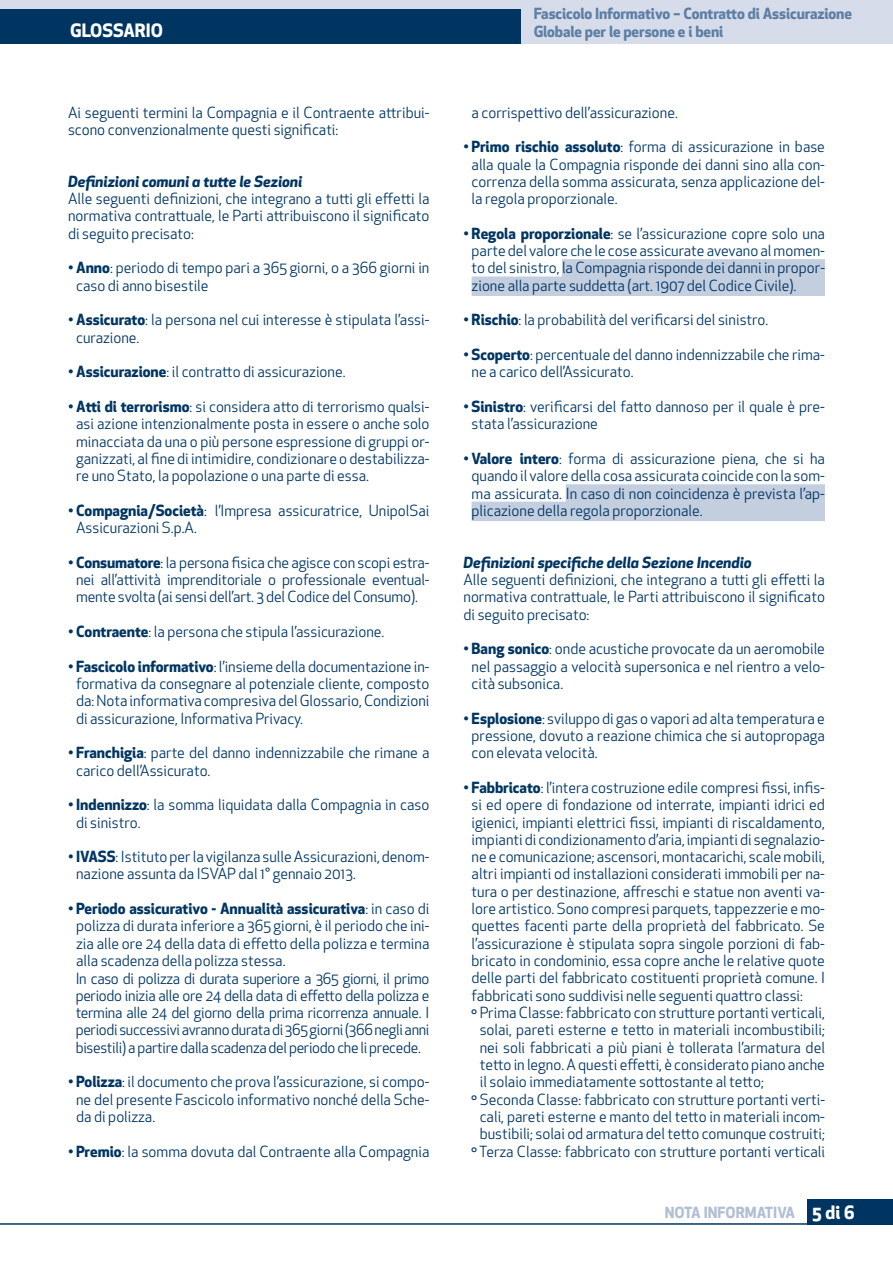
<style>
.page{position:relative;width:893px;height:1263px;background:#fff}
.page>*{position:absolute;margin:0;border:0;box-sizing:border-box;transform-origin:0 0}
.t1{font:700 18px "Apex New";color:#fff}
.t2{font:15px/17.2px "Apex New";color:#003562;text-align:justify}
.t3{font:15px/17.4px "Apex New";letter-spacing:-.02em;color:#003562}
.t4{font:italic 700 15px "Apex New";color:#003562}
.t5{font:700 15px/18px "Apex New";letter-spacing:-.005em;color:#5e7fa5}
.t6{font:700 15px "Apex New";color:#b1bfd5}
.s1{font-weight:700}
.s2{font-size:18px}
.s3{font-size:18px;color:#fff}
</style>
<div class="page">
<div style="left:562px;top:259px;width:263px;height:20px;background:#c3cedf"></div>
<div style="left:472px;top:276px;width:353px;height:20px;background:#c3cedf"></div>
<div style="left:566px;top:484px;width:259px;height:20px;background:#c3cedf"></div>
<div style="left:472px;top:502px;width:353px;height:19px;background:#c3cedf"></div>
<div style="left:808px;top:1199px;width:85px;height:26px;background:#003562"></div>
<hr style="left:0;top:1223px;width:893px;height:2px;background:#003562">
<div style="left:0;top:0;width:893px;height:42px;background:#d6dce9"></div>
<div style="left:0;top:9px;width:521px;height:34px;background:#003562"></div>
<p class="t1" style="left:70px;top:17px;width:94px">GLOSSARIO</p>
<p class="t2" style="left:68px;top:103px;width:363px">Ai seguenti termini la Compagnia e il Contraente attribui&shy;scono convenzionalmente questi significati:</p>
<p class="t4" style="left:68px;top:170px;width:236px">Definizioni comuni a tutte le Sezioni</p>
<p class="t2" style="left:68px;top:190px;width:363px">Alle seguenti definizioni, che integrano a tutti gli effetti la normativa contrattuale, le Parti attribuiscono il significato di seguito precisato:</p>
<p class="t2" style="left:76px;top:259px;width:355px;text-indent:-8px">• <span class="s1">Anno</span>: periodo di tempo pari a 365 giorni, o a 366 giorni in caso di anno bisestile</p>
<p class="t2" style="left:76px;top:311px;width:355px;text-indent:-8px">• <span class="s1">Assicurato</span>: la persona nel cui interesse è stipulata l’assi&shy;curazione.</p>
<p class="t2" style="left:68px;top:363px;width:279px">• <span class="s1">Assicurazione</span>: il contratto di assicurazione.</p>
<p class="t2" style="left:76px;top:398px;width:355px;text-indent:-8px">• <span class="s1">Atti di terrorismo</span>: si considera atto di terrorismo qualsi&shy;asi azione intenzionalmente posta in essere o anche solo minacciata da una o più persone espressione di gruppi or&shy;ganizzati, al fine di intimidire, condizionare o destabilizza&shy;re uno Stato, la popolazione o una parte di essa.</p>
<p class="t2" style="left:76px;top:502px;width:355px;text-indent:-8px">• <span class="s1">Compagnia/Società</span>: l’Impresa assicuratrice, UnipolSai<br>Assicurazioni S.p.A.</p>
<p class="t2" style="left:68px;top:554px;width:363px;text-align:center">• <span class="s1">Consumatore</span>: la persona fisica che agisce con scopi estra&shy;nei all’attività imprenditoriale o professionale eventual&shy;mente svolta (ai sensi dell’art. 3 del Codice del Consumo).</p>
<p class="t2" style="left:68px;top:623px;width:318px">• <span class="s1">Contraente</span>: la persona che stipula l’assicurazione.</p>
<p class="t2" style="left:76px;top:658px;width:355px;text-indent:-8px">• <span class="s1">Fascicolo informativo</span>: l’insieme della documentazione in&shy;formativa da consegnare al potenziale cliente, composto da: Nota informativa compresiva del Glossario, Condizioni di assicurazione, Informativa Privacy.</p>
<p class="t2" style="left:76px;top:744px;width:355px;text-indent:-8px">• <span class="s1">Franchigia</span>: parte del danno indennizzabile che rimane a carico dell’Assicurato.</p>
<p class="t2" style="left:76px;top:796px;width:355px;text-indent:-8px">• <span class="s1">Indennizzo</span>: la somma liquidata dalla Compagnia in caso di sinistro.</p>
<p class="t2" style="left:76px;top:848px;width:355px;text-indent:-8px">• <span class="s1">IVASS</span>: Istituto per la vigilanza sulle Assicurazioni, denom&shy;nazione assunta da ISVAP dal 1° gennaio 2013.</p>
<p class="t3" style="left:76px;top:900px;width:355px;text-indent:-8px">• <span class="s1">Periodo assicurativo - Annualità assicurativa</span>: in caso di polizza di durata inferiore a 365 giorni, è il periodo che ini&shy;zia alle ore 24 della data di effetto della polizza e termina alla scadenza della polizza stessa.<br>In caso di polizza di durata superiore a 365 giorni, il primo periodo inizia alle ore 24 della data di effetto della polizza e termina alle 24 del giorno della prima ricorrenza annuale. I periodi successivi avranno durata di 365 giorni (366 negli anni bisestili) a partire dalla scadenza del periodo che li precede.</p>
<p class="t2" style="left:76px;top:1073px;width:355px;text-indent:-8px">• <span class="s1">Polizza</span>: il documento che prova l’assicurazione, si compo&shy;ne del presente Fascicolo informativo nonché della Sche&shy;da di polizza.</p>
<p class="t2" style="left:68px;top:1142px;width:363px">• <span class="s1">Premio</span>: la somma dovuta dal Contraente alla Compagnia</p>
<p class="t5" style="left:534px;top:4px;width:320px">Fascicolo Informativo – Contratto di Assicurazione<br>Globale per le persone e i beni</p>
<p class="t2" style="left:472px;top:103px;width:208px">a corrispettivo dell’assicurazione.</p>
<p class="t2" style="left:472px;top:138px;width:355px;text-indent:-8px">• <span class="s1">Primo rischio assoluto</span>: forma di assicurazione in base alla quale la Compagnia risponde dei danni sino alla con&shy;correnza della somma assicurata, senza applicazione del&shy;la regola proporzionale.</p>
<p class="t2" style="left:472px;top:225px;width:355px;text-indent:-8px">• <span class="s1">Regola proporzionale</span>: se l’assicurazione copre solo una parte del valore che le cose assicurate avevano al momen&shy;to del sinistro, la Compagnia risponde dei danni in propor&shy;zione alla parte suddetta (art. 1907 del Codice Civile).</p>
<p class="t2" style="left:463px;top:311px;width:306px">• <span class="s1">Rischio</span>: la probabilità del verificarsi del sinistro.</p>
<p class="t2" style="left:472px;top:346px;width:355px;text-indent:-8px">• <span class="s1">Scoperto</span>: percentuale del danno indennizzabile che rima&shy;ne a carico dell’Assicurato.</p>
<p class="t2" style="left:472px;top:398px;width:355px;text-indent:-8px">• <span class="s1">Sinistro</span>: verificarsi del fatto dannoso per il quale è pre&shy;stata l’assicurazione</p>
<p class="t2" style="left:472px;top:450px;width:355px;text-indent:-8px">• <span class="s1">Valore intero</span>: forma di assicurazione piena, che si ha quando il valore della cosa assicurata coincide con la som&shy;ma assicurata. In caso di non coincidenza è prevista l’ap&shy;plicazione della regola proporzionale.</p>
<p class="t4" style="left:463px;top:551px;width:290px">Definizioni specifiche della Sezione Incendio</p>
<p class="t2" style="left:463px;top:571px;width:363px">Alle seguenti definizioni, che integrano a tutti gli effetti la normativa contrattuale, le Parti attribuiscono il significato di seguito precisato:</p>
<p class="t2" style="left:472px;top:640px;width:355px;text-indent:-8px">• <span class="s1">Bang sonico</span>: onde acustiche provocate da un aeromobile nel passaggio a velocità supersonica e nel rientro a velo&shy;cità subsonica.</p>
<p class="t2" style="left:472px;top:709px;width:355px;text-indent:-8px">• <span class="s1">Esplosione</span>: sviluppo di gas o vapori ad alta temperatura e pressione, dovuto a reazione chimica che si autopropaga con elevata velocità.</p>
<p class="t2" style="left:463px;top:779px;width:363px">• <span class="s1">Fabbricato</span>: l’intera costruzione edile compresi fissi, infis-</p>
<p class="t2" style="left:472px;top:796px;width:355px">si ed opere di fondazione od interrate, impianti idrici ed</p>
<p class="t2" style="left:472px;top:813px;width:355px">igienici, impianti elettrici fissi, impianti di riscaldamento,</p>
<p class="t2" style="left:472px;top:831px;width:355px">impianti di condizionamento d’aria, impianti di segnalazio-</p>
<p class="t2" style="left:472px;top:848px;width:355px">ne e comunicazione; ascensori, montacarichi, scale mobili,</p>
<p class="t2" style="left:472px;top:865px;width:355px">altri impianti od installazioni considerati immobili per na-</p>
<p class="t2" style="left:472px;top:883px;width:355px">tura o per destinazione, affreschi e statue non aventi va-</p>
<p class="t2" style="left:472px;top:900px;width:355px">lore artistico. Sono compresi parquets, tappezzerie e mo-</p>
<p class="t2" style="left:472px;top:917px;width:355px">quettes facenti parte della proprietà del fabbricato. Se</p>
<p class="t2" style="left:472px;top:935px;width:355px">l’assicurazione è stipulata sopra singole porzioni di fab-</p>
<p class="t2" style="left:472px;top:952px;width:355px">bricato in condominio, essa copre anche le relative quote</p>
<p class="t2" style="left:472px;top:969px;width:355px">delle parti del fabbricato costituenti proprietà comune. I</p>
<p class="t2" style="left:472px;top:986px;width:333px">fabbricati sono suddivisi nelle seguenti quattro classi:</p>
<p class="t2" style="left:471px;top:1004px;width:355px"><span class="s2">°</span> Prima Classe: fabbricato con strutture portanti verticali,</p>
<p class="t2" style="left:480px;top:1021px;width:347px">solai, pareti esterne e tetto in materiali incombustibili;</p>
<p class="t2" style="left:480px;top:1039px;width:347px">nei soli fabbricati a più piani è tollerata l’armatura del</p>
<p class="t2" style="left:480px;top:1056px;width:347px">tetto in legno. A questi effetti, è considerato piano anche</p>
<p class="t2" style="left:480px;top:1073px;width:286px">il solaio immediatamente sottostante al tetto;</p>
<p class="t2" style="left:471px;top:1091px;width:355px"><span class="s2">°</span> Seconda Classe: fabbricato con strutture portanti verti-</p>
<p class="t2" style="left:480px;top:1108px;width:347px">cali, pareti esterne e manto del tetto in materiali incom-</p>
<p class="t2" style="left:480px;top:1125px;width:347px">bustibili; solai od armatura del tetto comunque costruiti;</p>
<p class="t2" style="left:471px;top:1142px;width:355px"><span class="s2">°</span> Terza Classe: fabbricato con strutture portanti verticali</p>
<p class="t6" style="left:665px;top:1201px;width:192px">NOTA INFORMATIVA <span class="s3">5 di 6</span></p>
</div>
